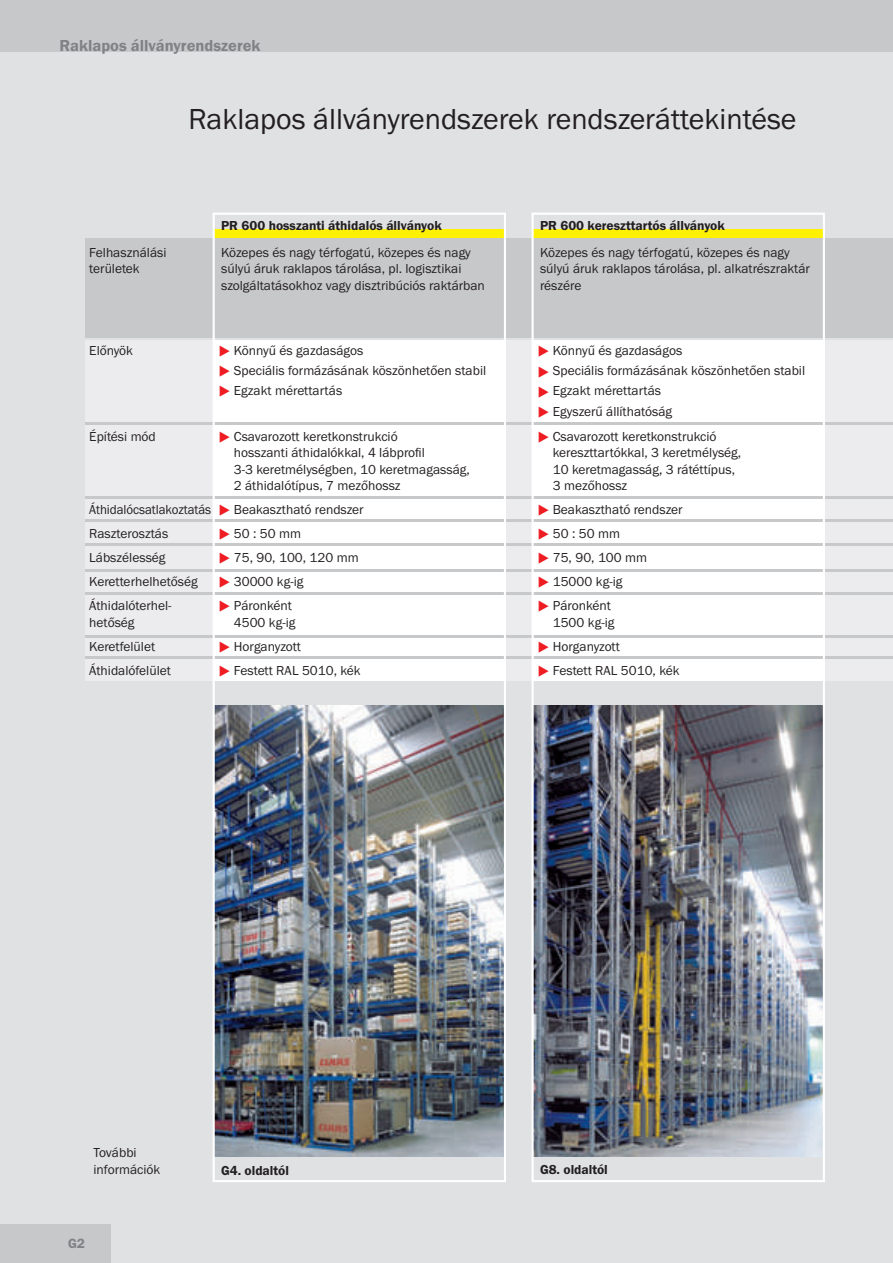
<style>
.page{position:relative;width:893px;height:1263px;background:#e0e1e3}
.page>*{position:absolute;margin:0;border:0;box-sizing:border-box;transform-origin:0 0}
.t1{font:30px "Franklin Gothic URW Boo";color:#231f20}
.t2{font:16.5px "Franklin Gothic URW Dem";color:#808285}
.t3{font:14.25px/20px "European Pi Three";color:#ee1d23}
.t4{font:13.5px/16.5px "Franklin Gothic URW Boo";color:#231f20}
.t5{font:13.5px "Franklin Gothic URW Dem";color:#231f20}
.t6{font:13.5px/24px "Franklin Gothic URW Boo";color:#231f20;scale:.96 1}
.t7{font:600 13.5px "ITC Franklin Gothic Std";color:#808285}
.s1{font-family:"European Pi Three";font-size:14.25px;color:#ee1d23}
</style>
<div class="page">
<div style="left:0;top:0;width:893px;height:51px;background:#c7c8ca"></div>
<div style="left:0;top:1225px;width:111px;height:38px;background:#c7c8ca"></div>
<div style="left:85px;top:238px;width:808px;height:100px;background:#c7c8ca"></div>
<div style="left:85px;top:340px;width:808px;height:340px;background:#ececee"></div>
<hr style="left:85px;top:544px;width:808px;height:2px;background:#c7c8ca">
<hr style="left:85px;top:520px;width:808px;height:2px;background:#c7c8ca">
<hr style="left:85px;top:569px;width:808px;height:2px;background:#c7c8ca">
<hr style="left:85px;top:593px;width:808px;height:2px;background:#c7c8ca">
<hr style="left:85px;top:635px;width:808px;height:3px;background:#c7c8ca">
<hr style="left:85px;top:657px;width:808px;height:2px;background:#c7c8ca">
<hr style="left:85px;top:423px;width:808px;height:2px;background:#c7c8ca">
<hr style="left:85px;top:496px;width:808px;height:2px;background:#c7c8ca">
<img style="left:212px;top:212px;width:614px;height:970px">
<p class="t2" style="left:60px;top:40px;width:202px">Raklapos állványrendszerek</p>
<h1 class="t1" style="left:189px;top:108px;width:609px">Raklapos állványrendszerek rendszeráttekintése</h1>
<p class="t5" style="left:221px;top:220px;width:222px">PR 600 hosszanti áthidalós állványok</p>
<p class="t5" style="left:540px;top:220px;width:186px">PR 600 kereszttartós állványok</p>
<p class="t4" style="left:89px;top:245px;width:79px">Felhasználási területek</p>
<p class="t4" style="left:221px;top:245px;width:265px">Közepes és nagy térfogatú, közepes és nagy súlyú áruk raklapos tárolása, pl. logisztikai szolgáltatásokhoz vagy disztribúciós raktárban</p>
<p class="t4" style="left:540px;top:245px;width:271px">Közepes és nagy térfogatú, közepes és nagy súlyú áruk raklapos tárolása, pl. alkatrészraktár részére</p>
<p class="t4" style="left:89px;top:343px;width:45px">Előnyök</p>
<p class="t4" style="left:89px;top:429px;width:68px">Építési mód</p>
<p class="t4" style="left:219px;top:343px;width:146px"><span class="s1">-</span> Könnyű és gazdaságos</p>
<p class="t4" style="left:219px;top:363px;width:269px"><span class="s1">-</span> Speciális formázásának köszönhetően stabil</p>
<p class="t4" style="left:219px;top:383px;width:125px"><span class="s1">-</span> Egzakt mérettartás</p>
<p class="t4" style="left:219px;top:429px;width:180px"><span class="s1">-</span> Csavarozott keretkonstrukció</p>
<p class="t4" style="left:538px;top:343px;width:146px"><span class="s1">-</span> Könnyű és gazdaságos</p>
<p class="t3" style="left:538px;top:362px;width:13px">- -</p>
<p class="t4" style="left:538px;top:429px;width:180px"><span class="s1">-</span> Csavarozott keretkonstrukció</p>
<p class="t4" style="left:553px;top:362px;width:254px;line-height:20px">Speciális formázásának köszönhetően stabil<br>Egzakt mérettartás</p>
<p class="t4" style="left:538px;top:404px;width:136px"><span class="s1">-</span> Egyszerű állíthatóság</p>
<p class="t4" style="left:234px;top:445px;width:237px">hosszanti áthidalókkal, 4 lábprofil<br>3-3 keretmélységben, 10 keretmagasság,<br>2 áthidalótípus, 7 mezőhossz</p>
<p class="t4" style="left:553px;top:445px;width:190px">kereszttartókkal, 3 keretmélység,<br>10 keretmagasság, 3 rátéttípus,<br>3 mezőhossz</p>
<p class="t6" style="left:89px;top:499px;width:129px">Áthidalócsatlakoztatás<br>Raszterosztás<br>Lábszélesség<br>Keretterhelhetőség<br>Áthidalóterhel-</p>
<p class="t4" style="left:89px;top:611px;width:83px;line-height:24px">hetőség<br>Keretfelület<br>Áthidalófelület</p>
<p class="t4" style="left:219px;top:502px;width:146px"><span class="s1">-</span> Beakasztható rendszer</p>
<p class="t4" style="left:219px;top:526px;width:84px"><span class="s1">-</span> 50 : 50 mm</p>
<p class="t4" style="left:219px;top:550px;width:141px"><span class="s1">-</span> 75, 90, 100, 120 mm</p>
<p class="t4" style="left:219px;top:575px;width:86px"><span class="s1">-</span> 30000 kg-ig</p>
<p class="t4" style="left:219px;top:599px;width:75px"><span class="s1">-</span> Páronként</p>
<p class="t4" style="left:219px;top:639px;width:84px"><span class="s1">-</span> Horganyzott</p>
<p class="t4" style="left:219px;top:663px;width:143px"><span class="s1">-</span> Festett RAL 5010, kék</p>
<p class="t4" style="left:234px;top:615px;width:63px">4500 kg-ig</p>
<p class="t4" style="left:538px;top:502px;width:146px"><span class="s1">-</span> Beakasztható rendszer</p>
<p class="t4" style="left:538px;top:526px;width:84px"><span class="s1">-</span> 50 : 50 mm</p>
<p class="t4" style="left:538px;top:550px;width:111px"><span class="s1">-</span> 75, 90, 100 mm</p>
<p class="t4" style="left:538px;top:575px;width:86px"><span class="s1">-</span> 15000 kg-ig</p>
<p class="t4" style="left:538px;top:599px;width:75px"><span class="s1">-</span> Páronként</p>
<p class="t4" style="left:538px;top:639px;width:84px"><span class="s1">-</span> Horganyzott</p>
<p class="t4" style="left:538px;top:663px;width:143px"><span class="s1">-</span> Festett RAL 5010, kék</p>
<p class="t4" style="left:553px;top:615px;width:63px">1500 kg-ig</p>
<p class="t4" style="left:94px;top:1145px;width:68px">További információk</p>
<p class="t7" style="left:68px;top:1239px;width:19px">G2</p>
<p class="t5" style="left:221px;top:1165px;width:69px">G4. oldaltól</p>
<p class="t5" style="left:540px;top:1165px;width:69px">G8. oldaltól</p>
</div>
